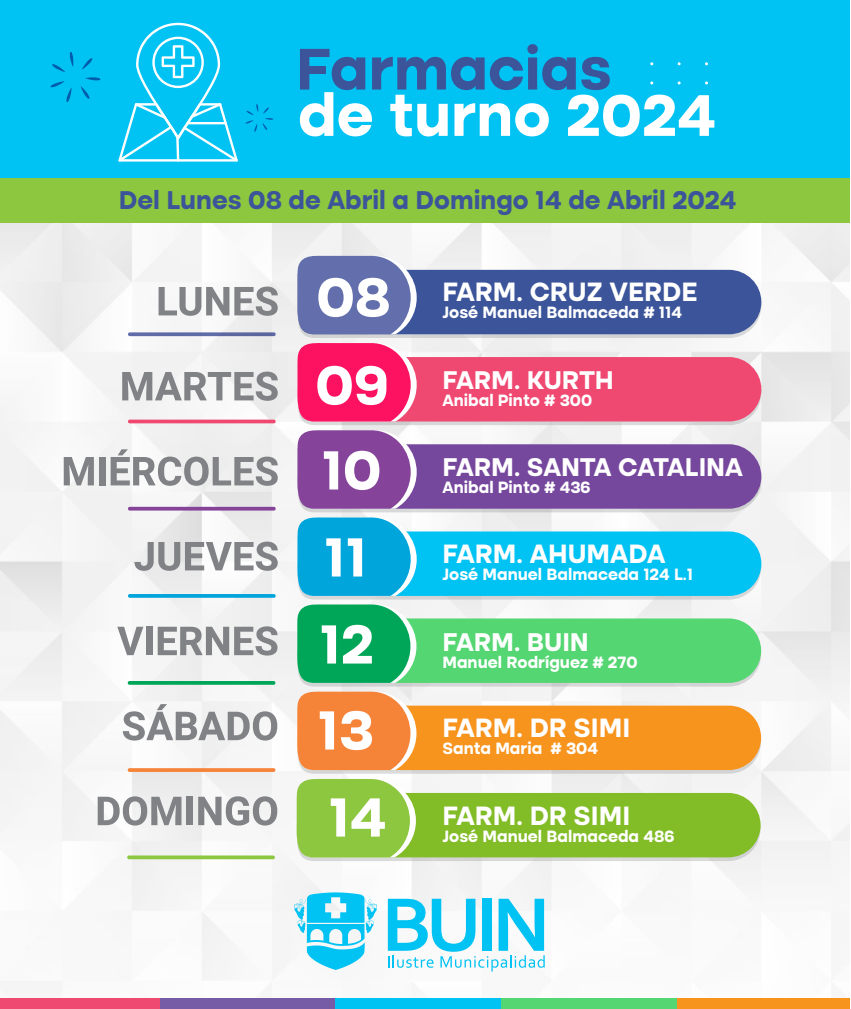
<style>
.page{position:relative;width:851px;height:1009px;background:#fff}
.page>*{position:absolute;margin:0;border:0;box-sizing:border-box;transform-origin:0 0}
.t1{font:700 60.7px "Altone Trial";color:#fff}
.t2{font:700 60.7px "Altone Trial";color:#3b549a}
.t3{font:700 57px "Altone Trial";color:#fff}
.t4{font:700 26.8px "Altone Trial";color:#fff}
.t5{font:700 26px "Altone Trial";color:#3b549a}
.t6{font:700 25.9px "Altone Trial";color:#fff}
.t7{font:700 16.6px "Altone Trial";color:#fff}
</style>
<div class="page">
<img style="left:0;top:223px;width:849px;height:776px">
<div style="left:0;top:999px;width:171px;height:10px;background:#ef4871"></div>
<div style="left:160px;top:999px;width:181px;height:10px;background:#765ba7"></div>
<div style="left:335px;top:999px;width:180px;height:10px;background:#00c2f3"></div>
<div style="left:501px;top:999px;width:181px;height:10px;background:#54d672"></div>
<div style="left:676px;top:999px;width:173px;height:10px;background:#f7941e"></div>
<div style="left:0;top:0;width:849px;height:184px;background:#00c2f3"></div>
<svg style="left:158px;top:287px;width:120px;height:29px"></svg>
<svg style="left:122px;top:372px;width:156px;height:29px"></svg>
<svg style="left:64px;top:457px;width:30px;height:28px"></svg>
<div style="left:99px;top:457px;width:6px;height:28px;background:#808285"></div>
<svg style="left:111px;top:449px;width:167px;height:37px"></svg>
<svg style="left:134px;top:542px;width:144px;height:29px"></svg>
<svg style="left:294px;top:892px;width:83px;height:78px"></svg>
<svg style="left:388px;top:899px;width:156px;height:72px"></svg>
<svg style="left:118px;top:23px;width:120px;height:139px"></svg>
<div style="left:0;top:179px;width:849px;height:44px;background:#8dc63f"></div>
<svg style="left:128px;top:332px;width:147px;height:4px"></svg>
<svg style="left:127px;top:420px;width:149px;height:3px"></svg>
<svg style="left:127px;top:507px;width:149px;height:4px"></svg>
<svg style="left:127px;top:594px;width:149px;height:4px"></svg>
<svg style="left:80px;top:77px;width:20px;height:22px"></svg>
<svg style="left:50px;top:81px;width:22px;height:21px"></svg>
<svg style="left:52px;top:52px;width:21px;height:20px"></svg>
<svg style="left:82px;top:58px;width:11px;height:12px"></svg>
<svg style="left:245px;top:104px;width:28px;height:28px"></svg>
<svg style="left:117px;top:627px;width:26px;height:28px"></svg>
<div style="left:146px;top:627px;width:6px;height:28px;background:#808285"></div>
<svg style="left:158px;top:626px;width:119px;height:30px"></svg>
<svg style="left:123px;top:704px;width:154px;height:37px"></svg>
<svg style="left:98px;top:796px;width:83px;height:30px"></svg>
<div style="left:187px;top:797px;width:6px;height:28px;background:#808285"></div>
<svg style="left:198px;top:796px;width:79px;height:30px"></svg>
<svg style="left:127px;top:681px;width:149px;height:4px"></svg>
<svg style="left:127px;top:768px;width:149px;height:4px"></svg>
<svg style="left:126px;top:856px;width:149px;height:3px"></svg>
<svg style="left:296px;top:254px;width:465px;height:607px"></svg>
<h1 class="t2" style="left:296px;top:42px;width:317px">Farmacias</h1>
<h1 class="t1" style="left:298px;top:88px;width:420px">de turno 2024</h1>
<h3 class="t5" style="left:119px;top:189px;width:619px">Del Lunes 08 de Abril a Domingo 14 de Abril 2024</h3>
<h2 class="t3" style="left:316px;top:272px;width:76px">08</h2>
<h2 class="t3" style="left:315px;top:360px;width:75px">09</h2>
<h2 class="t3" style="left:321px;top:445px;width:61px">10</h2>
<h2 class="t3" style="left:324px;top:532px;width:44px">11</h2>
<h2 class="t3" style="left:319px;top:619px;width:56px">12</h2>
<h2 class="t3" style="left:317px;top:705px;width:58px">13</h2>
<h2 class="t3" style="left:328px;top:792px;width:60px">14</h2>
<h3 class="t4" style="left:442px;top:279px;width:257px">FARM. CRUZ VERDE</h3>
<p class="t7" style="left:442px;top:305px;width:241px">José Manuel Balmaceda # 114</p>
<h3 class="t6" style="left:442px;top:368px;width:173px">FARM. KURTH</h3>
<p class="t7" style="left:442px;top:393px;width:151px">Anibal Pinto # 300</p>
<h3 class="t6" style="left:442px;top:455px;width:302px">FARM. SANTA CATALINA</h3>
<p class="t7" style="left:442px;top:480px;width:150px">Anibal Pinto # 436</p>
<h3 class="t4" style="left:442px;top:541px;width:224px">FARM. AHUMADA</h3>
<p class="t7" style="left:442px;top:567px;width:252px">José Manuel Balmaceda 124 L.1</p>
<h3 class="t6" style="left:442px;top:630px;width:148px">FARM. BUIN</h3>
<p class="t7" style="left:442px;top:655px;width:196px">Manuel Rodríguez # 270</p>
<h3 class="t4" style="left:442px;top:715px;width:189px">FARM. DR SIMI</h3>
<p class="t7" style="left:442px;top:741px;width:157px">Santa Maria # 304</p>
<h3 class="t4" style="left:442px;top:803px;width:189px">FARM. DR SIMI</h3>
<p class="t7" style="left:442px;top:829px;width:234px">José Manuel Balmaceda 486</p>
</div>
